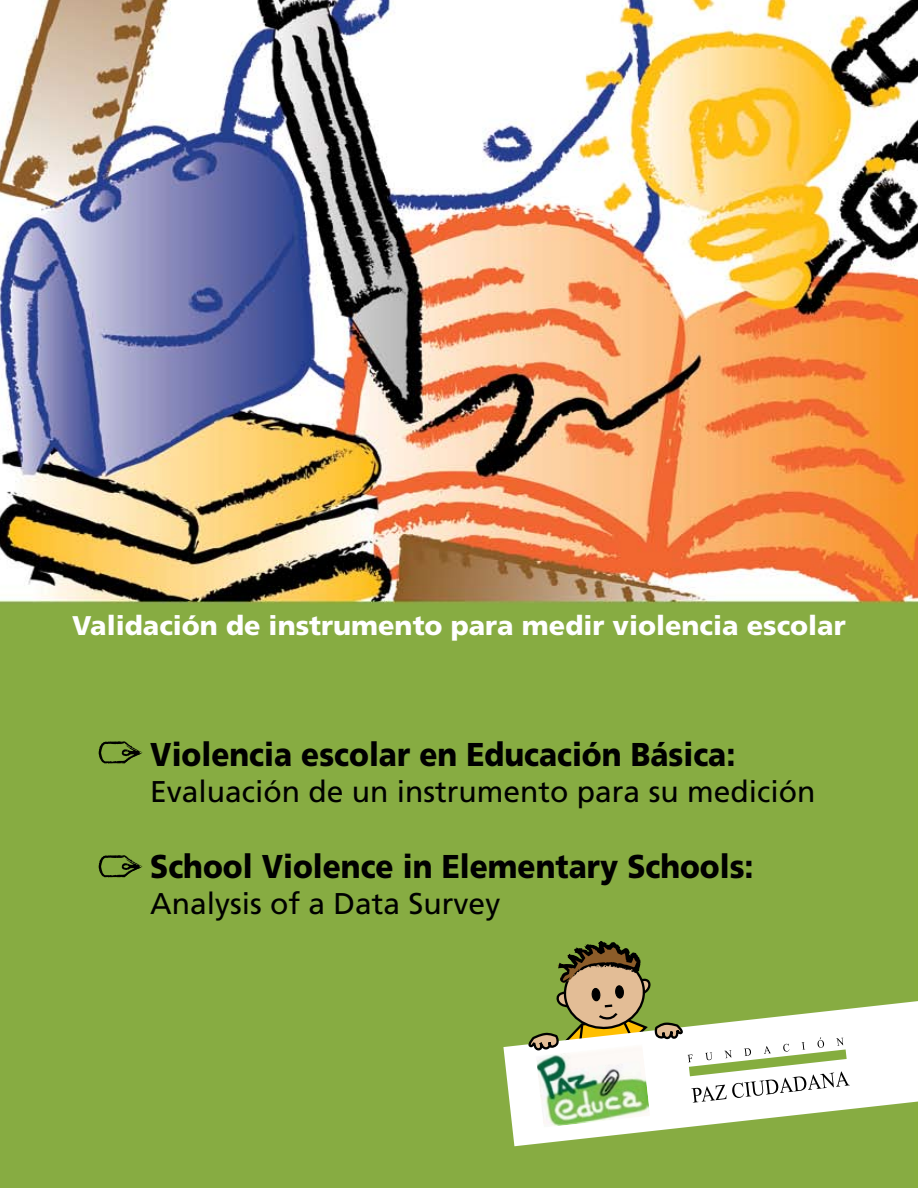
<style>
.page{position:relative;width:918px;height:1188px;background:#fff}
.page>*{position:absolute;margin:0;border:0;box-sizing:border-box;transform-origin:0 0}
.t1{font:900 33px "Frutiger LT Std";color:#000;scale:.9 1}
.t2{font:30px "Frutiger LT Std";color:#000}
.t3{font:900 27px "Frutiger LT Std";color:#fff}
</style>
<div class="page">
<img style="left:0;top:0;width:918px;height:1188px">
<svg style="left:99px;top:741px;width:44px;height:23px"></svg>
<svg style="left:99px;top:855px;width:44px;height:23px"></svg>
<svg style="left:503px;top:991px;width:415px;height:155px"></svg>
<img style="left:536px;top:1103px;width:114px;height:25px">
<svg style="left:525px;top:939px;width:325px;height:164px"></svg>
<p class="t3" style="left:72px;top:610px;width:775px">Validación de instrumento para medir violencia escolar</p>
<p class="t1" style="left:150px;top:735px;width:652px">Violencia escolar en Educación Básica:</p>
<p class="t2" style="left:150px;top:774px;width:667px">Evaluación de un instrumento para su medición</p>
<p class="t1" style="left:150px;top:846px;width:672px">School Violence in Elementary Schools:</p>
<p class="t2" style="left:150px;top:886px;width:352px">Analysis of a Data Survey</p>
</div>
